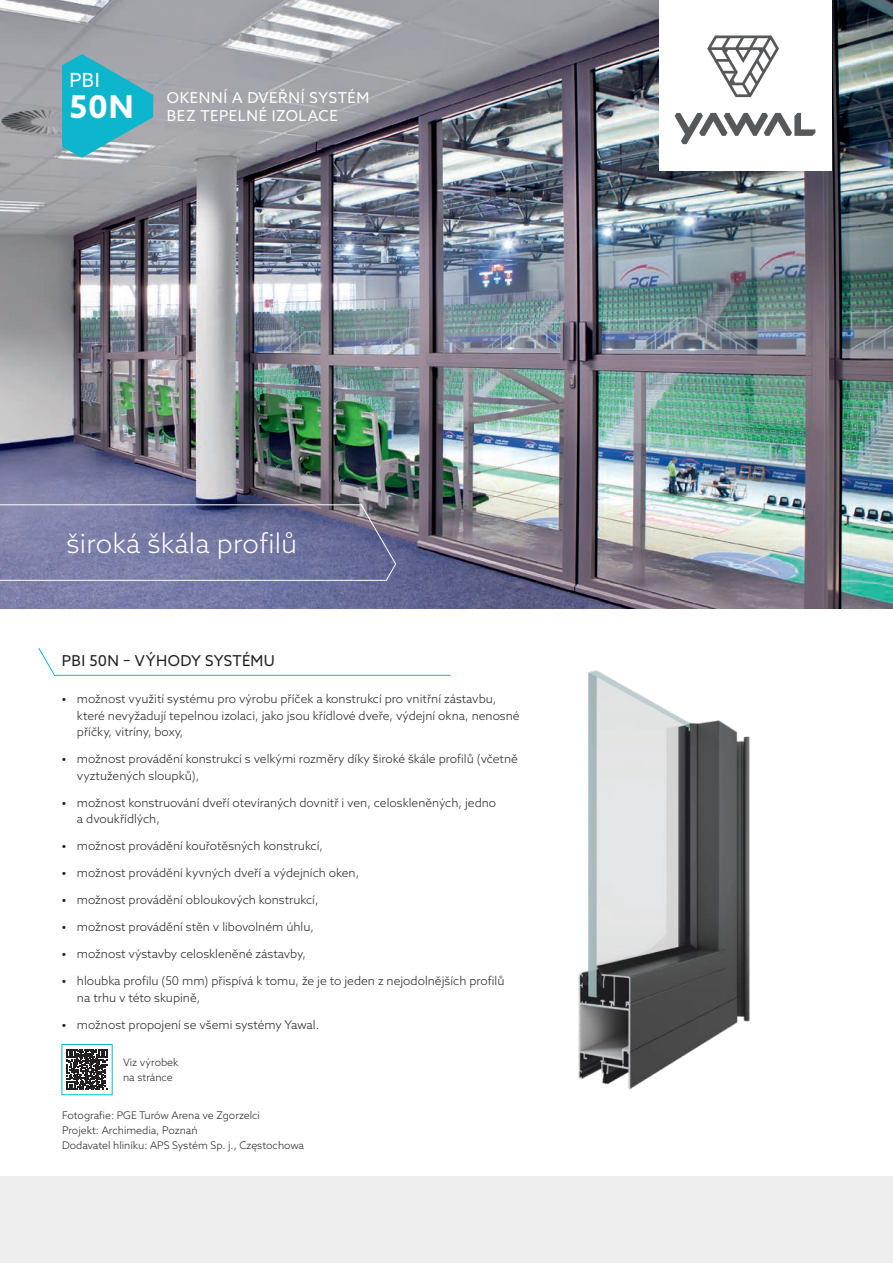
<style>
.page{position:relative;width:893px;height:1263px;background:#fff}
.page>*{position:absolute;margin:0;border:0;box-sizing:border-box;transform-origin:0 0}
.diament_systemowy_M{font:700 31.5px "Azo Sans";color:#fff}
.napis_w_ramce_na_obrazku{font:300 27px "Azo Sans";letter-spacing:.01em;color:#fff}
.diament_systemowy_S{font:19.5px "Azo Sans";color:#fff}
.napis_obok_diamentu{font:15px "Azo Sans";letter-spacing:.04em;color:#fff}
.zalety_systemu{font:15px "Azo Sans";letter-spacing:.02em;color:#231f20}
.t1{font:300 12px/16.5px "Azo Sans";color:#231f20}
.opis_zdjecia{font:300 10.5px/15px "Azo Sans";color:#231f20}
.s1{font-weight:700}
</style>
<div class="page">
<img style="left:578px;top:670px;width:172px;height:420px">
<img style="left:0;top:0;width:893px;height:608px">
<div style="left:0;top:1176px;width:893px;height:87px;background:#eeeeef"></div>
<svg style="left:38px;top:648px;width:413px;height:28px"></svg>
<svg style="left:62px;top:54px;width:91px;height:104px;background:#42b3c4"></svg>
<svg style="left:0;top:504px;width:396px;height:77px;background:#777aa2"></svg>
<div style="left:659px;top:0;width:172px;height:171px;background:#fff"></div>
<svg style="left:707px;top:36px;width:72px;height:61px"></svg>
<svg style="left:675px;top:113px;width:140px;height:31px"></svg>
<svg style="left:67px;top:1049px;width:40px;height:41px"></svg>
<p class="diament_systemowy_S" style="left:69px;top:68px;width:32px">PBI</p>
<p class="diament_systemowy_M" style="left:69px;top:86px;width:66px">50N</p>
<p class="napis_obok_diamentu" style="left:167px;top:88px;width:204px">OKENNÍ A DVEŘNÍ SYSTÉM</p>
<p class="napis_obok_diamentu" style="left:167px;top:106px;width:172px">BEZ TEPELNÉ IZOLACE</p>
<p class="napis_w_ramce_na_obrazku" style="left:66px;top:526px;width:232px">široká škála profilů</p>
<p class="zalety_systemu" style="left:62px;top:651px;width:214px">PBI 50N – VÝHODY SYSTÉMU</p>
<p class="t1" style="left:77px;top:691px;width:444px;text-indent:-15px"><span class="s1">•</span> možnost využití systému pro výrobu příček a konstrukcí pro vnitřní zástavbu, které nevyžadují tepelnou izolaci, jako jsou křídlové dveře, výdejní okna, nenosné příčky, vitríny, boxy,</p>
<p class="t1" style="left:77px;top:751px;width:442px;text-indent:-15px"><span class="s1">•</span> možnost provádění konstrukcí s velkými rozměry díky široké škále profilů (včetně vyztužených sloupků),</p>
<p class="t1" style="left:77px;top:794px;width:421px;text-indent:-15px"><span class="s1">•</span> možnost konstruování dveří otevíraných dovnitř i ven, celoskleněných, jedno a dvoukřídlých,</p>
<p class="t1" style="left:62px;top:838px;width:263px"><span class="s1">•</span> možnost provádění kouřotěsných konstrukcí,</p>
<p class="t1" style="left:62px;top:865px;width:299px"><span class="s1">•</span> možnost provádění kyvných dveří a výdejních oken,</p>
<p class="t1" style="left:62px;top:892px;width:258px"><span class="s1">•</span> možnost provádění obloukových konstrukcí,</p>
<p class="t1" style="left:62px;top:919px;width:254px"><span class="s1">•</span> možnost provádění stěn v libovolném úhlu,</p>
<p class="t1" style="left:62px;top:946px;width:245px"><span class="s1">•</span> možnost výstavby celoskleněné zástavby,</p>
<p class="t1" style="left:77px;top:973px;width:429px;text-indent:-15px"><span class="s1">•</span> hloubka profilu (50 mm) přispívá k tomu, že je to jeden z nejodolnějších profilů na trhu v této skupině,</p>
<p class="t1" style="left:62px;top:1016px;width:259px"><span class="s1">•</span> možnost propojení se všemi systémy Yawal.</p>
<p class="opis_zdjecia" style="left:123px;top:1055px;width:57px">Viz výrobek na stránce</p>
<p class="opis_zdjecia" style="left:62px;top:1107px;width:244px">Fotografie: PGE Turów Arena ve Zgorzelci<br>Projekt: Archimedia, Poznań<br>Dodavatel hliníku: APS Systém Sp. j., Częstochowa</p>
</div>
